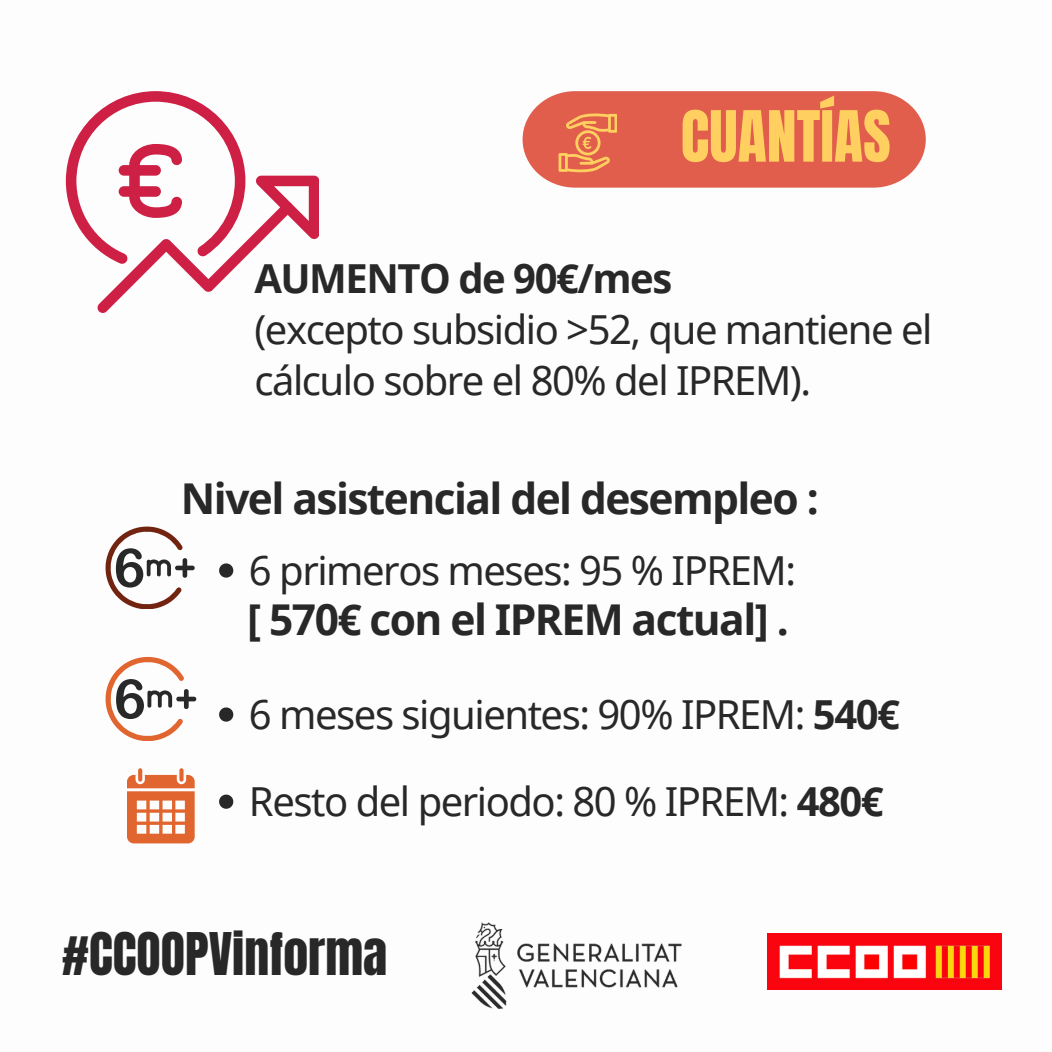
<style>
.page{position:relative;width:1052px;height:1052px;background:#fff}
.page>*{position:absolute;margin:0;border:0;box-sizing:border-box;transform-origin:0 0}
.t1{font:60px "Anton";color:#ffcf60}
.t2{font:50px "Anton";color:#292829}
.t3{font:700 42.5px "Noto Sans";letter-spacing:-.035em;color:#292829}
.t4{font:40px "Noto Sans";letter-spacing:-.035em;color:#292829}
.t5{font:700 40px "Noto Sans";letter-spacing:-.035em;color:#292829}
.s1{font-weight:700}
</style>
<div class="page">
<img style="left:767px;top:933px;width:234px;height:56px">
<img style="left:471px;top:922px;width:211px;height:87px">
<svg style="left:66px;top:91px;width:253px;height:221px"></svg>
<div style="left:119px;top:165px;width:42px;height:11px;background:#ce2045;border-radius:5px"></div>
<div style="left:119px;top:186px;width:42px;height:11px;background:#ce2045;border-radius:5px"></div>
<svg style="left:523px;top:91px;width:403px;height:97px;background:#e36a58"></svg>
<svg style="left:219px;top:563px;width:14px;height:15px"></svg>
<svg style="left:219px;top:707px;width:14px;height:15px"></svg>
<svg style="left:219px;top:795px;width:14px;height:14px"></svg>
<svg style="left:105px;top:526px;width:90px;height:83px"></svg>
<svg style="left:138px;top:768px;width:4px;height:14px"></svg>
<div style="left:179px;top:768px;width:5px;height:14px;background:#e1652f;border-radius:2px"></div>
<svg style="left:127px;top:775px;width:67px;height:68px"></svg>
<svg style="left:105px;top:657px;width:91px;height:84px"></svg>
<h3 class="t1" style="left:681px;top:93px;width:212px">CUANTÍAS</h3>
<h1 class="t5" style="left:254px;top:251px;width:419px">AUMENTO de 90€/mes</h1>
<p class="t4" style="left:254px;top:301px;width:680px">(excepto subsidio &gt;52, que mantiene el</p>
<p class="t4" style="left:254px;top:352px;width:558px">cálculo sobre el 80% del IPREM).</p>
<p class="t3" style="left:181px;top:469px;width:639px">Nivel asistencial del desempleo :</p>
<h3 class="t4" style="left:249px;top:542px;width:549px">6 primeros meses: 95 % IPREM:</h3>
<p class="t3" style="left:247px;top:589px;width:543px">[ 570€ con el IPREM actual] .</p>
<p class="t4" style="left:249px;top:686px;width:652px">6 meses siguientes: 90% IPREM: <span class="s1">540€</span></p>
<p class="t4" style="left:249px;top:773px;width:636px">Resto del periodo: 80 % IPREM: <span class="s1">480€</span></p>
<p class="t2" style="left:62px;top:918px;width:327px">#CCOOPVinforma</p>
</div>
